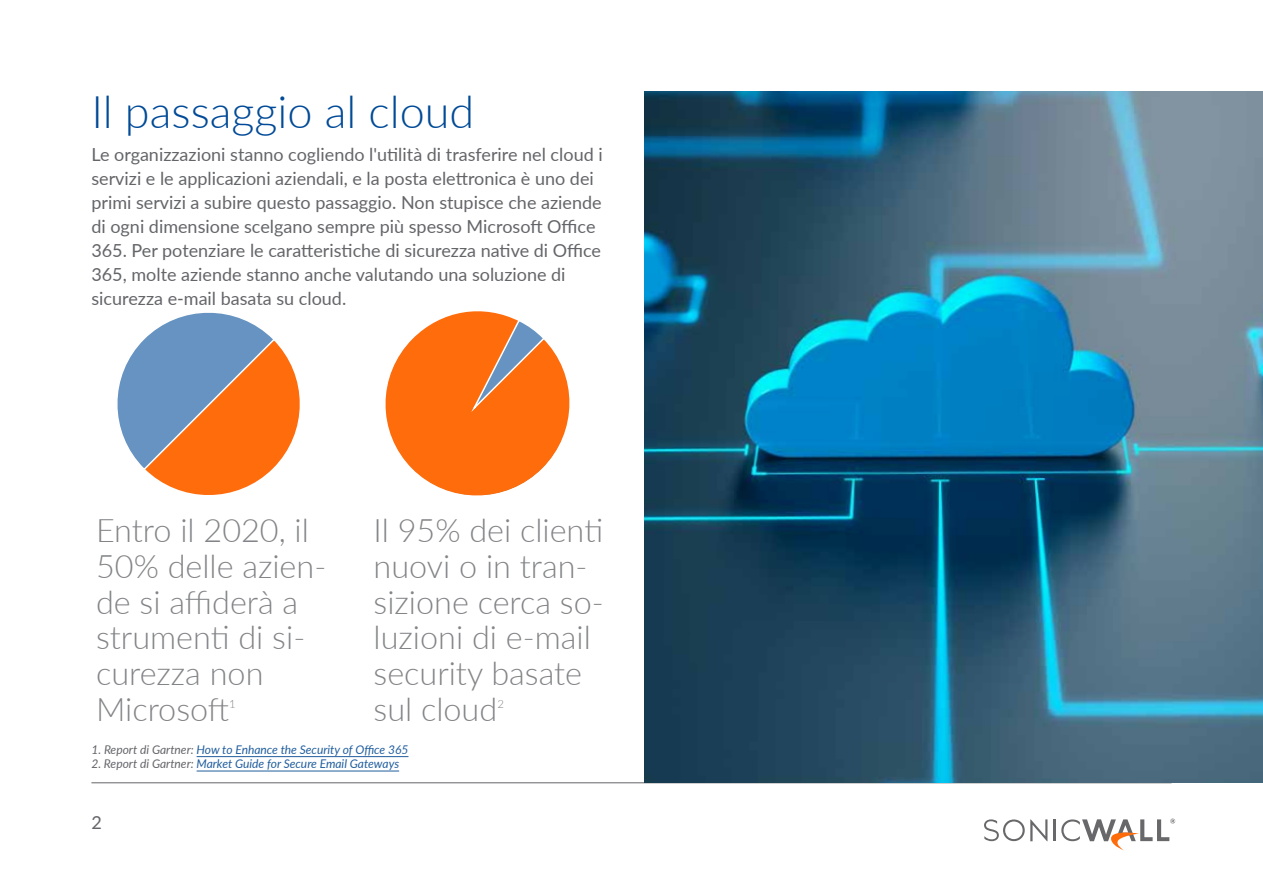
<style>
.page{position:relative;width:1263px;height:893px;background:#fff}
.page>*{position:absolute;margin:0;border:0;box-sizing:border-box;transform-origin:0 0}
.t1{font:300 45px "Lato";color:#004a97}
.t2{font:300 32.4px/35.7px "Lato";color:#838487}
.t3{font:18px/24px "Lato";color:#646569}
.t4{font:italic 12px "Lato";color:#215e9e}
.t5{font:300 11.4px "Lato";color:#838487}
.s1{color:#646569}
</style>
<div class="page">
<hr style="left:91px;top:782px;width:1080px;height:1px;background:#646569">
<hr style="left:1053px;top:819px;width:2px;height:22px;background:#68686b">
<svg style="left:984px;top:819px;width:63px;height:22px"></svg>
<svg style="left:1061px;top:819px;width:114px;height:31px"></svg>
<img style="left:644px;top:91px;width:619px;height:691px">
<hr style="left:197px;top:756px;width:211px;height:1px;background:#215e9e">
<hr style="left:197px;top:771px;width:202px;height:1px;background:#215e9e">
<svg style="left:117px;top:312px;width:183px;height:183px"></svg>
<svg style="left:385px;top:311px;width:185px;height:185px"></svg>
<h1 class="t1" style="left:91px;top:80px;width:384px">I l passaggio al cloud</h1>
<p class="t3" style="left:91px;top:141px;width:513px">Le organizzazioni stanno cogliendo l'utilità di trasferire nel cloud i servizi e le applicazioni aziendali, e la posta elettronica è uno dei primi servizi a subire questo passaggio. Non stupisce che aziende di ogni dimensione scelgano sempre più spesso Microsoft Office 365. Per potenziare le caratteristiche di sicurezza native di Office 365, molte aziende stanno anche valutando una soluzione di sicurezza e-mail basata su cloud.</p>
<h2 class="t2" style="left:96px;top:512px;width:232px">Entro il 2020, il<br>50% delle azien&shy;de si affiderà a strumenti di si&shy;curezza non<br>Microsoft</h2>
<p class="t5" style="left:229px;top:696px;width:8px">1</p>
<h2 class="t2" style="left:374px;top:512px;width:232px">Il 95% dei clienti nuovi o in tran&shy;sizione cerca so&shy;luzioni di e-mail security basate sul cloud</h2>
<p class="t5" style="left:497px;top:696px;width:8px">2</p>
<p class="t4" style="left:91px;top:741px;width:319px"><span class="s1">1. Report di Gartner:</span> How to Enhance the Security of Office 365</p>
<p class="t4" style="left:91px;top:755px;width:309px"><span class="s1">2. Report di Gartner:</span> Market Guide for Secure Email Gateways</p>
<p class="t3" style="left:91px;top:810px;width:12px">2</p>
</div>
